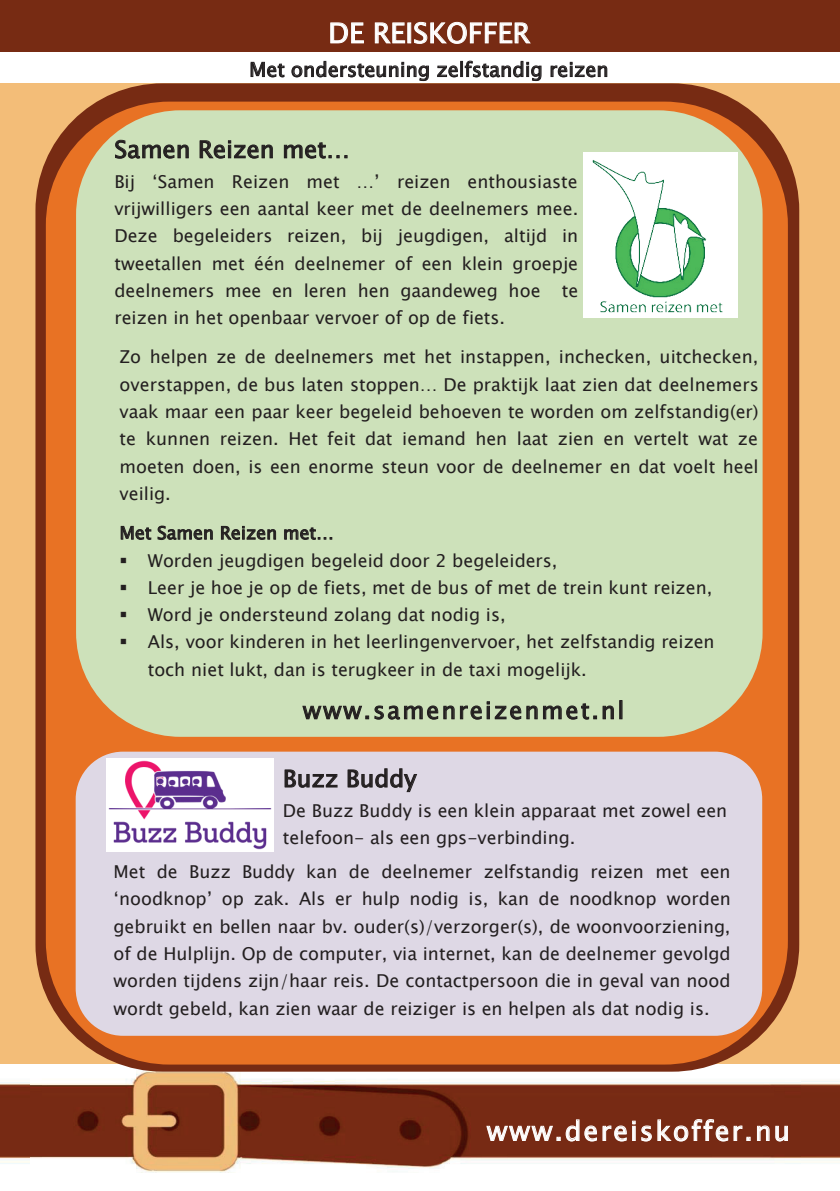
<style>
.page{position:relative;width:840px;height:1191px;background:#fff}
.page>*{position:absolute;margin:0;border:0;box-sizing:border-box;transform-origin:0 0}
.t1{font:27.8px "Lucida Sans Unicode";color:#fff}
.t2{font:26.8px "Lucida Sans Unicode";letter-spacing:.07em;color:#fff}
.t3{font:23.6px "Lucida Sans Unicode";letter-spacing:.005em;color:#231f20}
.t4{font:23.6px "Lucida Sans Unicode";letter-spacing:.08em;color:#231f20}
.t5{font:19.6px "Lucida Sans Unicode";color:#231f20}
.t6{font:17.8px/27.2px "Lucida Sans Unicode";color:#231f20;text-align:justify}
</style>
<div class="page">
<img style="left:839px;top:1069px;width:1px;height:103px">
<img style="left:0;top:1080px;width:839px;height:84px">
<div style="left:0;top:0;width:839px;height:56px;background:#772b13"></div>
<div style="left:0;top:53px;width:839px;height:55px;background:#fff"></div>
<div style="left:0;top:83px;width:839px;height:980px;background:#f3bd78"></div>
<img style="left:31px;top:1069px;width:768px;height:103px">
<svg style="left:330px;top:22px;width:34px;height:22px"></svg>
<svg style="left:374px;top:22px;width:31px;height:22px"></svg>
<div style="left:407px;top:22px;width:4px;height:21px;border:1px solid #fff"></div>
<svg style="left:414px;top:22px;width:117px;height:22px"></svg>
<svg style="left:250px;top:62px;width:34px;height:15px"></svg>
<svg style="left:291px;top:61px;width:138px;height:20px"></svg>
<svg style="left:437px;top:61px;width:104px;height:20px"></svg>
<svg style="left:550px;top:62px;width:57px;height:15px"></svg>
<svg style="left:485px;top:1118px;width:265px;height:23px;background:#915341"></svg>
<svg style="left:756px;top:1125px;width:31px;height:16px"></svg>
<div style="left:35px;top:83px;width:763px;height:988px;background:#772b13;border-radius:127px"></div>
<div style="left:46px;top:102px;width:741px;height:962px;background:#e87224;border-radius:124px"></div>
<div style="left:76px;top:110px;width:686px;height:627px;background:#cde1ba;border-radius:104px"></div>
<div style="left:76px;top:751px;width:685px;height:284px;background:#ded8e5;border-radius:47px"></div>
<img style="left:107px;top:758px;width:166px;height:93px">
<svg style="left:115px;top:140px;width:74px;height:19px"></svg>
<svg style="left:199px;top:140px;width:74px;height:19px"></svg>
<svg style="left:283px;top:142px;width:64px;height:17px"></svg>
<svg style="left:121px;top:526px;width:30px;height:14px"></svg>
<svg style="left:157px;top:525px;width:56px;height:15px"></svg>
<svg style="left:221px;top:526px;width:55px;height:14px"></svg>
<svg style="left:284px;top:527px;width:48px;height:13px"></svg>
<svg style="left:302px;top:701px;width:294px;height:19px"></svg>
<svg style="left:602px;top:705px;width:11px;height:14px"></svg>
<div style="left:619px;top:700px;width:3px;height:19px;border:1px solid #231f20"></div>
<svg style="left:284px;top:769px;width:53px;height:19px"></svg>
<svg style="left:347px;top:768px;width:70px;height:24px"></svg>
<img style="left:583px;top:118px;width:190px;height:220px">
<h1 class="t1" style="left:328px;top:11px;width:203px">DE REISKOFFER</h1>
<p class="t5" style="left:249px;top:54px;width:360px">Met ondersteuning zelfstandig reizen</p>
<h3 class="t3" style="left:114px;top:131px;width:237px">Samen Reizen met…</h3>
<p class="t6" style="left:114px;top:168px;width:465px">Bij ‘Samen Reizen met …’ reizen enthousiaste vrijwilligers een aantal keer met de deelnemers mee.<br>Deze begeleiders reizen, bij jeugdigen, altijd in tweetallen met één deelnemer of een klein groepje deelnemers mee en leren hen gaandeweg hoe te reizen in het openbaar vervoer of op de fiets.</p>
<p class="t6" style="left:119px;top:343px;width:640px">Zo helpen ze de deelnemers met het instappen, inchecken, uitchecken, overstappen, de bus laten stoppen… De praktijk laat zien dat deelnemers vaak maar een paar keer begeleid behoeven te worden om zelfstandig(er) te kunnen reizen. Het feit dat iemand hen laat zien en vertelt wat ze moeten doen, is een enorme steun voor de deelnemer en dat voelt heel veilig.</p>
<p class="t6" style="left:119px;top:519px;width:216px">Met Samen Reizen met…</p>
<p class="t6" style="left:119px;top:547px;width:439px">▪ Worden jeugdigen begeleid door 2 begeleiders,</p>
<p class="t6" style="left:119px;top:574px;width:594px">▪ Leer je hoe je op de fiets, met de bus of met de trein kunt reizen,</p>
<p class="t6" style="left:119px;top:601px;width:387px">▪ Word je ondersteund zolang dat nodig is,</p>
<p class="t6" style="left:148px;top:628px;width:568px;text-indent:-28px">▪ Als, voor kinderen in het leerlingenvervoer, het zelfstandig reizen toch niet lukt, dan is terugkeer in de taxi mogelijk.</p>
<h3 class="t4" style="left:303px;top:692px;width:323px">www.samenreizenmet.nl</h3>
<h3 class="t3" style="left:283px;top:760px;width:135px">Buzz Buddy</h3>
<p class="t6" style="left:283px;top:797px;width:445px">De Buzz Buddy is een klein apparaat met zowel een telefoon- als een gps-verbinding.</p>
<p class="t6" style="left:113px;top:858px;width:618px">Met de Buzz Buddy kan de deelnemer zelfstandig reizen met een ‘noodknop’ op zak. Als er hulp nodig is, kan de noodknop worden gebruikt en bellen naar bv. ouder(s)/verzorger(s), de woonvoorziening, of de Hulplijn. Op de computer, via internet, kan de deelnemer gevolgd worden tijdens zijn/haar reis. De contactpersoon die in geval van nood wordt gebeld, kan zien waar de reiziger is en helpen als dat nodig is.</p>
<h2 class="t2" style="left:486px;top:1109px;width:304px">www.dereiskoffer.nu</h2>
</div>
